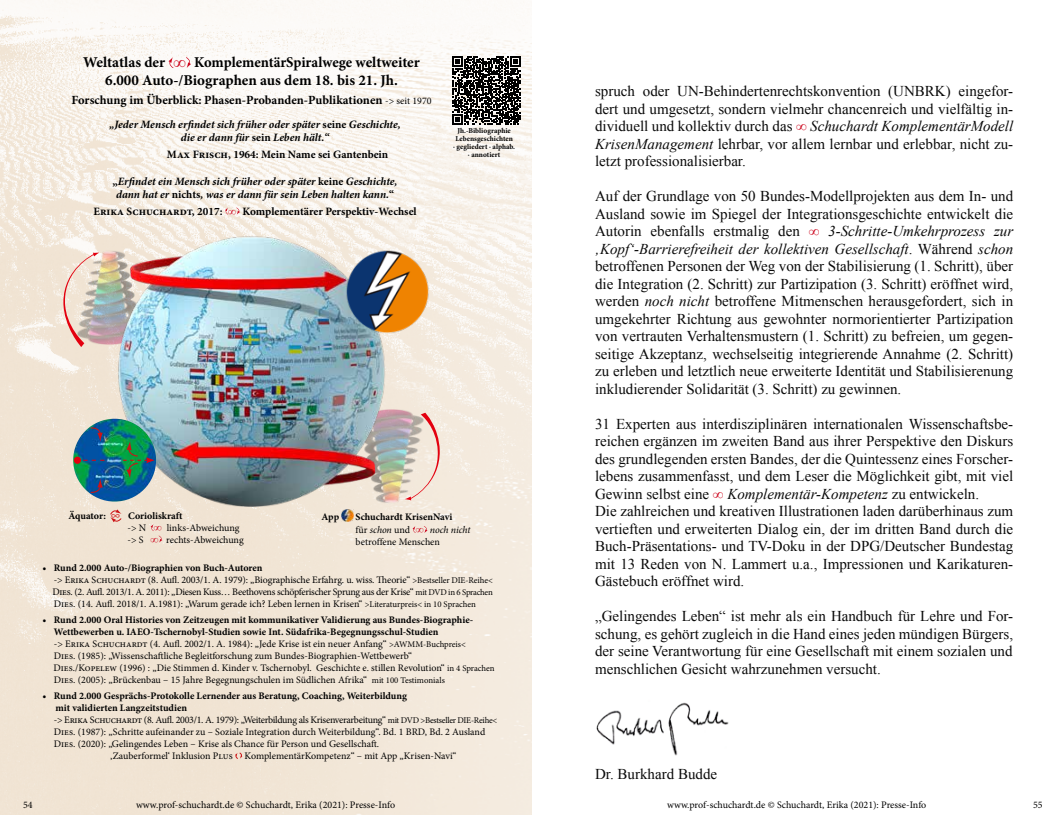
<style>
.page{position:relative;width:1063px;height:815px;background:#fff}
.page>*{position:absolute;margin:0;border:0;box-sizing:border-box;transform-origin:0 0}
.t1{font:15px/17.5px "Times New Roman";color:#0a0a0a;text-align:justify}
.t2{font:700 15px/18px "Minion Pro";letter-spacing:-.005em;color:#000;text-align:center}
.t3{font:700 12.5px "Minion Pro";letter-spacing:-.005em;color:#000}
.t4{font:12.5px "Minion Pro";color:#cd1316}
.t5{font:italic 700 11.25px/13.5px "Minion Pro";color:#000;text-align:center}
.t6{font:700 11.25px "Minion Pro";color:#000}
.t7{font:700 11.25px/11.5px "Times New Roman";color:#cd081f}
.t8{font:10px/12px "Minion Pro";letter-spacing:-.005em;color:#000}
.t9{font:700 10px/13.5px "Minion Pro";color:#000}
.t10{font:10px "Minion Pro";letter-spacing:-.035em;color:#000}
.t11{font:700 7.38px/8.1px "Minion Pro";color:#000;text-align:center}
.s1{font-family:"Times New Roman";font-size:17.5px;color:#cd081f}
.s2{font-weight:400;font-size:10px}
.s3{font-style:normal}
.s4{font-family:"Times New Roman";color:#cd081f}
.s5{font-weight:400}
.s6{font-weight:400;font-style:italic}
.s7{font-family:"Times New Roman";font-size:11.25px;color:#cd081f}
.s8{font-weight:700}
.s9{font-size:8.75px}
.s10{font-style:italic;color:#cd081f}
.s11{font-style:italic}
</style>
<div class="page">
<img style="left:596px;top:702px;width:133px;height:54px">
<img style="left:0;top:0;width:531px;height:815px">
<svg style="left:235px;top:752px;width:8px;height:7px"></svg>
<svg style="left:225px;top:208px;width:3px;height:7px"></svg>
<svg style="left:236px;top:208px;width:4px;height:7px"></svg>
<svg style="left:168px;top:57px;width:5px;height:11px"></svg>
<svg style="left:186px;top:57px;width:5px;height:11px"></svg>
<svg style="left:110px;top:509px;width:4px;height:14px"></svg>
<svg style="left:413px;top:526px;width:3px;height:7px"></svg>
<svg style="left:424px;top:526px;width:4px;height:7px"></svg>
<svg style="left:452px;top:57px;width:68px;height:67px"></svg>
<img style="left:77px;top:250px;width:37px;height:95px">
<img style="left:393px;top:409px;width:31px;height:94px">
<svg style="left:63px;top:252px;width:37px;height:95px;background:#e0cac0"></svg>
<svg style="left:405px;top:413px;width:35px;height:87px;background:#e5cdc4"></svg>
<img style="left:114px;top:225px;width:279px;height:299px">
<img style="left:73px;top:419px;width:83px;height:83px;border-radius:41px">
<div style="left:74px;top:457px;width:7px;height:7px;background:#e3000f;border-radius:50%"></div>
<svg style="left:83px;top:460px;width:21px;height:1px"></svg>
<svg style="left:123px;top:441px;width:31px;height:37px"></svg>
<svg style="left:90px;top:478px;width:13px;height:15px"></svg>
<svg style="left:90px;top:427px;width:13px;height:15px"></svg>
<img style="left:345px;top:249px;width:85px;height:85px">
<svg style="left:151px;top:524px;width:11px;height:19px"></svg>
<p class="t2" style="left:83px;top:53px;width:338px">Weltatlas der <span class="s1">∞</span> KomplementärSpiralwege weltweiter<br>6.000 Auto-/Biographen aus dem 18. bis 21. Jh.</p>
<p class="t3" style="left:71px;top:91px;width:362px">Forschung im Überblick: Phasen-Probanden-Publikationen <span class="s2">-&gt; seit 1970</span></p>
<p class="t5" style="left:110px;top:117px;width:293px">„Jeder Mensch erfindet sich früher oder später <span class="s3">seine</span> Geschichte, die er dann für <span class="s3">sein</span> Leben hält.“</p>
<p class="t6" style="left:167px;top:146px;width:223px">Max Frisch, 1964: Mein Name sei Gantenbein</p>
<p class="t5" style="left:113px;top:174px;width:286px"><span class="s3">„</span>Erfindet ein Mensch sich früher oder später <span class="s3">keine</span> Geschichte, dann hat er <span class="s3">nichts</span>, was er dann für sein Leben halten kann.<span class="s3">“</span></p>
<p class="t6" style="left:94px;top:203px;width:325px">Erika Schuchardt, 2017: <span class="s4">∞</span> Komplementärer Perspektiv-Wechsel</p>
<p class="t11" style="left:453px;top:126px;width:63px">Jh.-Bibliographie<br>Lebensgeschichten<br>· gegliedert · alphab. · annotiert</p>
<p class="t9" style="left:69px;top:509px;width:39px">Äquator:</p>
<p class="t9" style="left:128px;top:509px;width:56px">Corioliskraft</p>
<p class="t8" style="left:128px;top:522px;width:20px">-&gt; N</p>
<p class="t8" style="left:167px;top:522px;width:74px">links-Abweichung</p>
<p class="t8" style="left:128px;top:534px;width:18px">-&gt; S</p>
<p class="t8" style="left:166px;top:534px;width:79px">rechts-Abweichung</p>
<p class="t4" style="left:111px;top:507px;width:11px">∞</p>
<p class="t7" style="left:151px;top:521px;width:13px">∞ ∞</p>
<p class="t9" style="left:322px;top:509px;width:19px">App</p>
<p class="t9" style="left:355px;top:509px;width:116px">Schuchardt KrisenNavi<br><span class="s5">für</span> <span class="s6">schon</span> <span class="s5">und</span> <span class="s7">∞</span> <span class="s6">noch nicht</span></p>
<p class="t8" style="left:356px;top:536px;width:86px">betroffene Menschen</p>
<p class="t8" style="left:52px;top:562px;width:442px;text-indent:-10px"><span class="s8">• Rund 2.000 Auto-/Biographien von Buch-Autoren<br></span>-&gt; Erika Schuchardt (8. Aufl. 2003/1. A. 1979): „Biographische Erfahrg. u. wiss. Theorie“ <span class="s9">&gt;Bestseller DIE-Reihe&lt; </span>Dies. (2. Aufl. 2013/1. A. 2011): „Diesen Kuss… Beethovens schöpferischer Sprung aus der Krise“ <span class="s9">mit DVD in 6 Sprachen </span>Dies. (14. Aufl. 2018/1. A.1981): „Warum gerade ich? Leben lernen in Krisen“ <span class="s9">&gt;Literaturpreis&lt; in 10 Sprachen</span></p>
<p class="t8" style="left:53px;top:614px;width:443px;text-indent:-11px"><span class="s8">• Rund 2.000 Oral Histories von Zeitzeugen mit kommunikativer Validierung aus Bundes-Biographie-Wettbewerben u. IAEO-Tschernobyl-Studien sowie Int. Südafrika-Begegnungsschul-Studien<br></span>-&gt; Erika Schuchardt (4. Aufl. 2002/1. A. 1984): „Jede Krise ist ein neuer Anfang“ <span class="s9">&gt;AWMM-Buchpreis&lt;<br></span>Dies. (1985): „Wissenschaftliche Begleitforschung zum Bundes-Biographien-Wettbewerb“<br>Dies./Kopelew (1996) : „Die Stimmen d. Kinder v. Tschernobyl. Geschichte e. stillen Revolution“ <span class="s9">in 4 Sprachen </span>Dies. (2005): „Brückenbau – 15 Jahre Begegnungschulen im Südlichen Afrika“ <span class="s9">mit 100 Testimonials</span></p>
<p class="t9" style="left:43px;top:689px;width:366px">• Rund 2.000 Gesprächs-Protokolle Lernender aus Beratung, Coaching, Weiterbildung</p>
<p class="t9" style="left:56px;top:701px;width:133px">mit validierten Langzeitstudien</p>
<p class="t10" style="left:54px;top:713px;width:445px">-&gt; Erika Schuchardt (8. Aufl. 2003/1. A. 1979): „Weiterbildung als Krisenverarbeitung“ <span class="s9">mit DVD &gt;Bestseller DIE-Reihe&lt;</span></p>
<p class="t8" style="left:54px;top:726px;width:433px">Dies. (1987): „Schritte aufeinander zu – Soziale Integration durch Weiterbildung“. Bd. 1 BRD, Bd. 2 Ausland</p>
<p class="t8" style="left:54px;top:738px;width:327px">Dies. (2020): „Gelingendes Leben – Krise als Chance für Person und Gesellschaft.</p>
<p class="t8" style="left:110px;top:750px;width:348px">‚Zauberformel‘ Inklusion Plus KomplementärKompetenz“ – mit App „Krisen-Navi“</p>
<p class="t1" style="left:595px;top:82px;width:420px">spruch oder UN-Behindertenrechtskonvention (UNBRK) eingefor&shy;dert und umgesetzt, sondern vielmehr chancenreich und vielfältig in&shy;dividuell und kollektiv durch das <span class="s10">∞</span> <span class="s11">Schuchardt KomplementärModell KrisenManagement</span> lehrbar, vor allem lernbar und erlebbar, nicht zu&shy;letzt professionalisierbar.</p>
<p class="t1" style="left:595px;top:187px;width:420px">Auf der Grundlage von 50 Bundes-Modellprojekten aus dem In- und Ausland sowie im Spiegel der Integrationsgeschichte entwickelt die Autorin ebenfalls erstmalig den <span class="s10">∞</span> <span class="s11">3-Schritte-Umkehrprozess zur ‚Kopf‘-Barrierefreiheit der kollektiven Gesellschaft</span>. Während <span class="s11">schon </span>betroffenen Personen der Weg von der Stabilisierung (1. Schritt), über die Integration (2. Schritt) zur Partizipation (3. Schritt) eröffnet wird, werden <span class="s11">noch nicht</span> betroffene Mitmenschen herausgefordert, sich in umgekehrter Richtung aus gewohnter normorientierter Partizipation von vertrauten Verhaltensmustern (1. Schritt) zu befreien, um gegen&shy;seitige Akzeptanz, wechselseitig integrierende Annahme (2. Schritt) zu erleben und letztlich neue erweiterte Identität und Stabilisierenung inkludierender Solidarität (3. Schritt) zu gewinnen.</p>
<p class="t1" style="left:595px;top:415px;width:420px;text-align:left">31 Experten aus interdisziplinären internationalen Wissenschaftsbe&shy;reichen ergänzen im zweiten Band aus ihrer Perspektive den Diskurs des grundlegenden ersten Bandes, der die Quintessenz eines Forscher&shy;lebens zusammenfasst, und dem Leser die Möglichkeit gibt, mit viel Gewinn selbst eine <span class="s10">∞</span> <span class="s11">Komplementär-Kompetenz</span> zu entwickeln.<br>Die zahlreichen und kreativen Illustrationen laden darüberhinaus zum vertieften und erweiterten Dialog ein, der im dritten Band durch die Buch-Präsentations- und TV-Doku in der DPG/Deutscher Bundestag mit 13 Reden von N. Lammert u.a., Impressionen und Karikaturen-Gästebuch eröffnet wird.</p>
<p class="t1" style="left:595px;top:607px;width:420px">„Gelingendes Leben“ ist mehr als ein Handbuch für Lehre und For&shy;schung, es gehört zugleich in die Hand eines jeden mündigen Bürgers, der seine Verantwortung für eine Gesellschaft mit einem sozialen und menschlichen Gesicht wahrzunehmen versucht.</p>
<p class="t1" style="left:595px;top:765px;width:124px">Dr. Burkhard Budde</p>
<p class="t8" style="left:23px;top:799px;width:11px">54</p>
<p class="t8" style="left:136px;top:799px;width:261px">www.prof-schuchardt.de © Schuchardt, Erika (2021): Presse-Info</p>
<p class="t8" style="left:667px;top:799px;width:261px">www.prof-schuchardt.de © Schuchardt, Erika (2021): Presse-Info</p>
<p class="t8" style="left:1033px;top:799px;width:11px">55</p>
</div>
